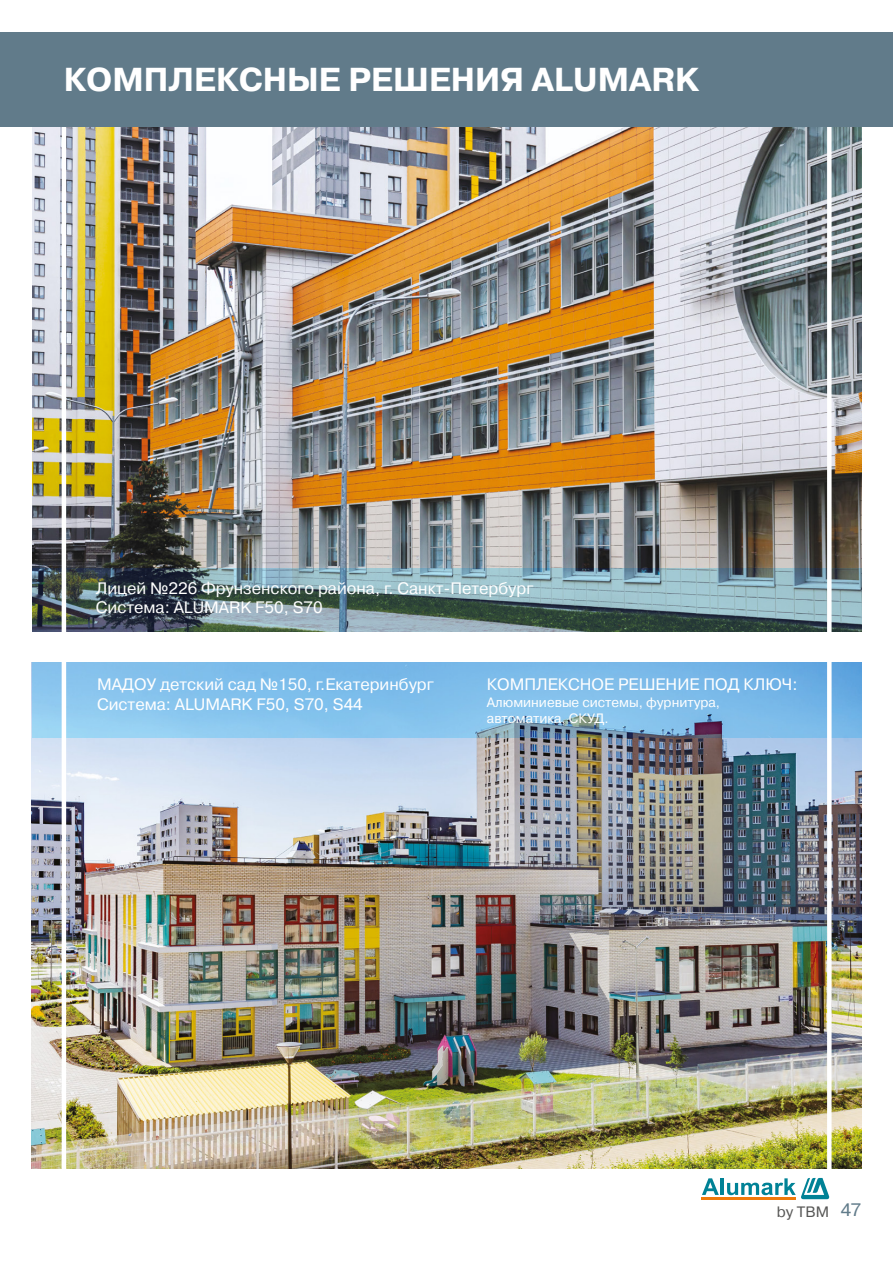
<style>
.page{position:relative;width:893px;height:1263px;background:#fff}
.page>*{position:absolute;margin:0;border:0;box-sizing:border-box;transform-origin:0 0}
.t1{font:700 33px "Pragmatica C";color:#fff}
.t2{font:16.5px/19.8px "Pragmatica C";color:#fff}
.t3{font:15px "Pragmatica C";color:#575756}
.t4{font:13.5px/16.2px "Pragmatica C";color:#fff}
.s1{font-size:18px;color:#617b8a}
</style>
<div class="page">
<svg style="left:702px;top:1178px;width:17px;height:17px"></svg>
<hr style="left:721px;top:1178px;width:3px;height:17px;background:#008296">
<svg style="left:727px;top:1178px;width:103px;height:21px"></svg>
<hr style="left:702px;top:1197px;width:94px;height:2px;background:#f07a0a">
<img style="left:32px;top:738px;width:829px;height:430px">
<img style="left:32px;top:126px;width:829px;height:442px">
<svg style="left:32px;top:663px;width:829px;height:75px;background:#80bce6"></svg>
<img style="left:32px;top:568px;width:829px;height:63px">
<div style="left:0;top:32px;width:893px;height:94px;background:#617b8a"></div>
<h1 class="t1" style="left:64px;top:62px;width:637px">КОМПЛЕКСНЫЕ РЕШЕНИЯ ALUMARK</h1>
<p class="t2" style="left:96px;top:578px;width:439px">Лицей №226 Фрунзенского района, г. Санкт-Петербург<br>Система: ALUMARK F50, S70</p>
<p class="t2" style="left:97px;top:675px;width:338px">МАДОУ детский сад №150, г.Екатеринбург<br>Система: ALUMARK F50, S70, S44</p>
<p class="t2" style="left:487px;top:675px;width:312px">КОМПЛЕКСНОЕ РЕШЕНИЕ ПОД КЛЮЧ:</p>
<p class="t4" style="left:487px;top:694px;width:235px">Алюминиевые системы, фурнитура, автоматика, СКУД.</p>
<p class="t3" style="left:777px;top:1204px;width:86px">by TBM <span class="s1">47</span></p>
</div>
